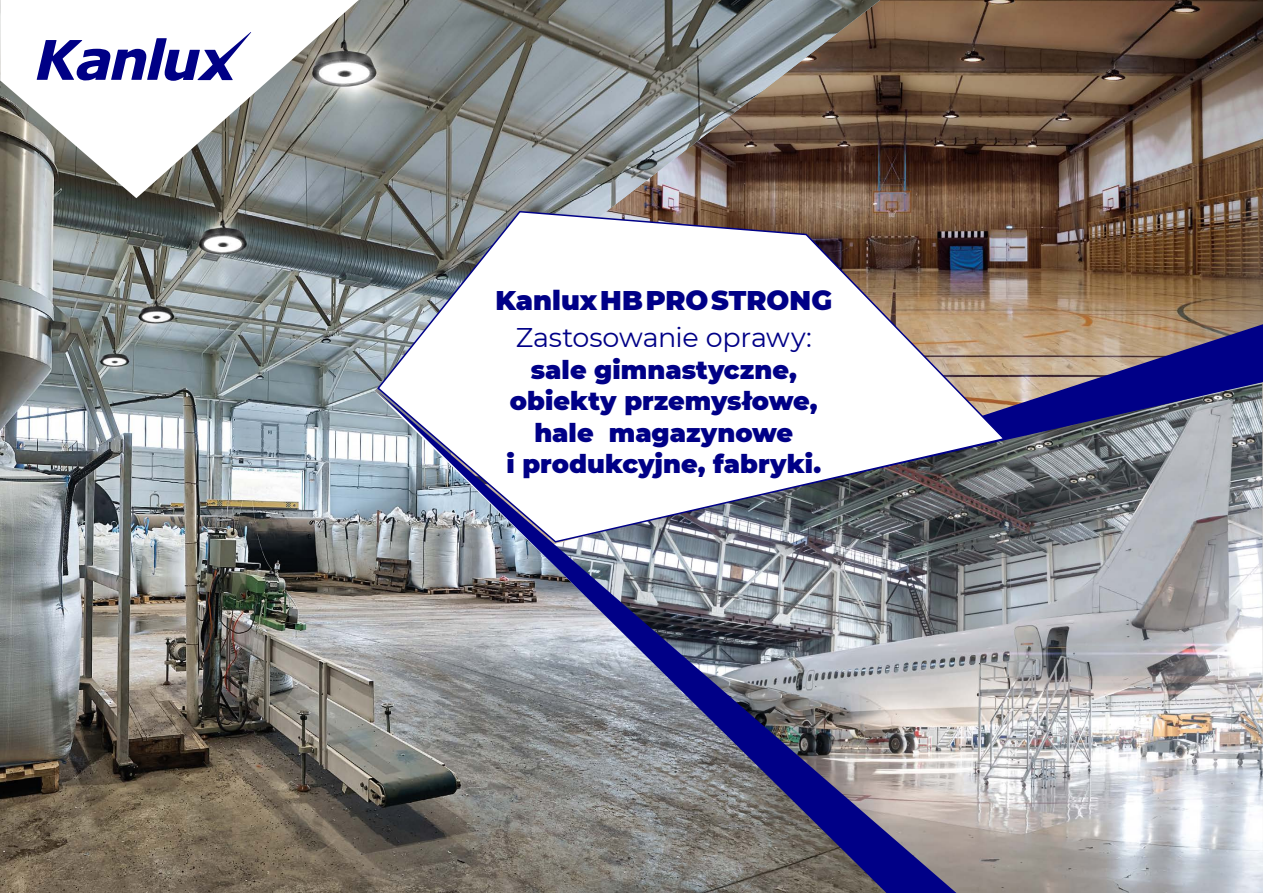
<style>
.page{position:relative;width:1263px;height:893px;background:#fff}
.page>*{position:absolute;margin:0;border:0;box-sizing:border-box;transform-origin:0 0}
.t1{font:27px "Montserrat";letter-spacing:-.01em;color:#000087}
.t2{font:900 27px "Montserrat";color:#000087}
.t3{font:900 25.5px/31.5px "Montserrat";color:#000087;text-align:center}
</style>
<div class="page">
<img style="left:891px;top:0;width:372px;height:324px">
<img style="left:0;top:0;width:891px;height:893px">
<img style="left:956px;top:511px;width:307px;height:382px">
<svg style="left:377px;top:544px;width:579px;height:349px;background:#81818c"></svg>
<svg style="left:1007px;top:324px;width:256px;height:187px;background:#6f6c89"></svg>
<svg style="left:0;top:0;width:359px;height:198px"></svg>
<svg style="left:37px;top:32px;width:214px;height:49px"></svg>
<img style="left:376px;top:210px;width:631px;height:334px">
<p class="t2" style="left:495px;top:280px;width:338px">Kanlux HB PRO STRONG</p>
<p class="t1" style="left:516px;top:319px;width:298px">Zastosowanie oprawy:</p>
<p class="t3" style="left:506px;top:352px;width:316px">sale gimnastyczne, obiekty przemysłowe, hale magazynowe<br>i produkcyjne, fabryki.</p>
</div>
